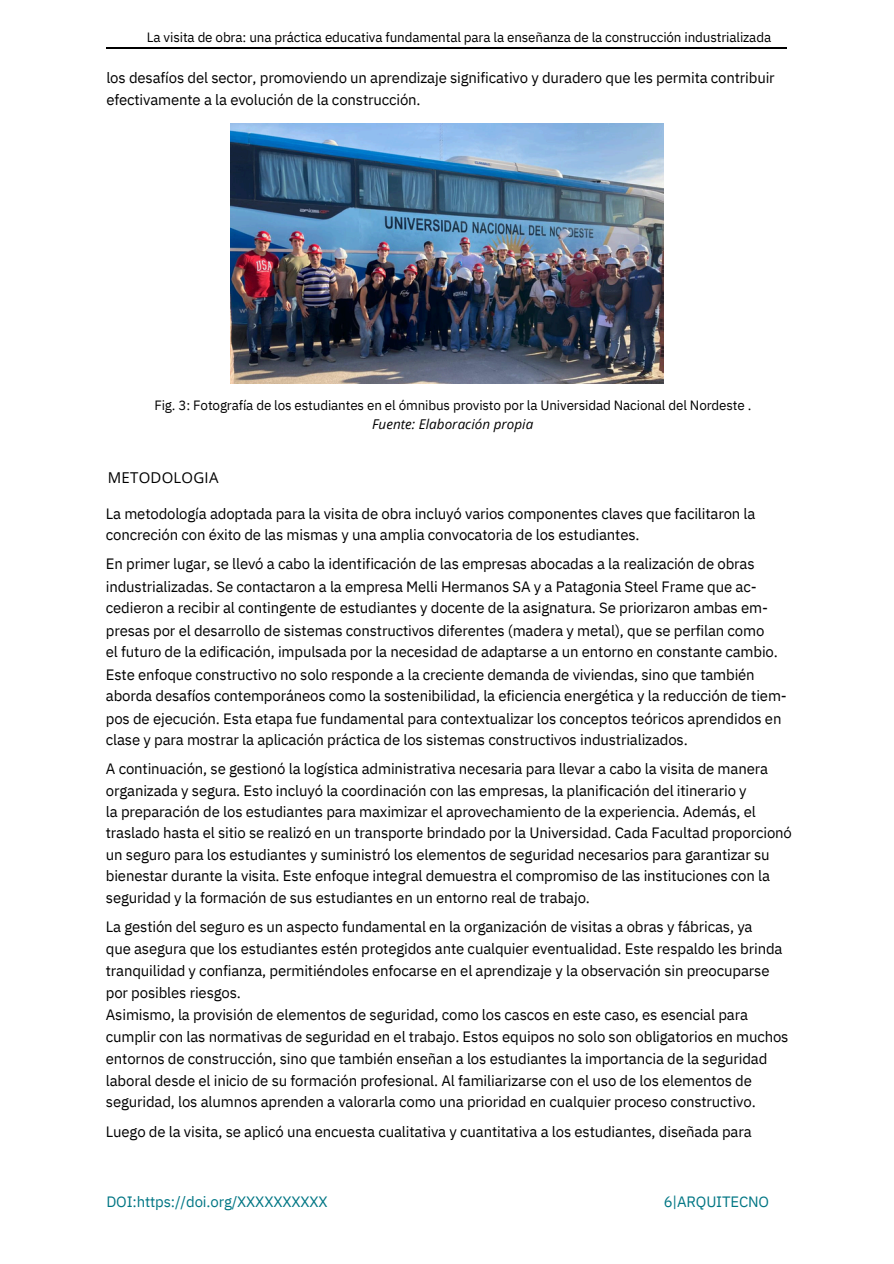
<style>
.page{position:relative;width:894px;height:1264px;background:#fff}
.page>*{position:absolute;margin:0;border:0;box-sizing:border-box;transform-origin:0 0}
.t1{font:15px/21.3px "IBM Plex Sans";letter-spacing:-.01em;color:#000}
.t2{font:15px "IBM Plex Sans";letter-spacing:-.01em;color:#007684}
.t3{font:15px "Open Sans";letter-spacing:.015em;color:#000}
.t4{font:13.5px "IBM Plex Sans";letter-spacing:-.01em;color:#000}
.t5{font:italic 13.5px "Open Sans";letter-spacing:.005em;color:#000}
</style>
<div class="page">
<hr style="left:106px;top:48px;width:681px;height:1px;background:#000">
<img style="left:230px;top:124px;width:432px;height:259px">
<p class="t4" style="left:147px;top:28px;width:625px">La visita de obra: una práctica educativa fundamental para la enseñanza de la construcción industrializada</p>
<p class="t1" style="left:106px;top:67px;width:669px">los desafíos del sector, promoviendo un aprendizaje significativo y duradero que les permita contribuir efectivamente a la evolución de la construcción.</p>
<p class="t4" style="left:154px;top:396px;width:598px">Fig. 3: Fotografía de los estudiantes en el ómnibus provisto por la Universidad Nacional del Nordeste .</p>
<p class="t5" style="left:372px;top:414px;width:162px">Fuente: Elaboración propia</p>
<p class="t3" style="left:108px;top:467px;width:112px">METODOLOGIA</p>
<p class="t1" style="left:106px;top:502px;width:651px">La metodología adoptada para la visita de obra incluyó varios componentes claves que facilitaron la concreción con éxito de las mismas y una amplia convocatoria de los estudiantes.</p>
<h1 class="t1" style="left:106px;top:553px;width:650px">En primer lugar, se llevó a cabo la identificación de las empresas abocadas a la realización de obras</h1>
<p class="t1" style="left:106px;top:575px;width:652px">industrializadas. Se contactaron a la empresa Melli Hermanos SA y a Patagonia Steel Frame que ac-</p>
<p class="t1" style="left:106px;top:597px;width:663px">cedieron a recibir al contingente de estudiantes y docente de la asignatura. Se priorizaron ambas em-</p>
<p class="t1" style="left:106px;top:619px;width:660px">presas por el desarrollo de sistemas constructivos diferentes (madera y metal), que se perfilan como</p>
<p class="t1" style="left:106px;top:641px;width:673px">el futuro de la edificación, impulsada por la necesidad de adaptarse a un entorno en constante cambio.</p>
<p class="t1" style="left:106px;top:663px;width:650px">Este enfoque constructivo no solo responde a la creciente demanda de viviendas, sino que también</p>
<p class="t1" style="left:106px;top:684px;width:682px">aborda desafíos contemporáneos como la sostenibilidad, la eficiencia energética y la reducción de tiem-</p>
<p class="t1" style="left:106px;top:707px;width:677px">pos de ejecución. Esta etapa fue fundamental para contextualizar los conceptos teóricos aprendidos en</p>
<p class="t1" style="left:106px;top:728px;width:583px">clase y para mostrar la aplicación práctica de los sistemas constructivos industrializados.</p>
<p class="t1" style="left:106px;top:758px;width:687px">A continuación, se gestionó la logística administrativa necesaria para llevar a cabo la visita de manera organizada y segura. Esto incluyó la coordinación con las empresas, la planificación del itinerario y<br>la preparación de los estudiantes para maximizar el aprovechamiento de la experiencia. Además, el traslado hasta el sitio se realizó en un transporte brindado por la Universidad. Cada Facultad proporcionó un seguro para los estudiantes y suministró los elementos de seguridad necesarios para garantizar su bienestar durante la visita. Este enfoque integral demuestra el compromiso de las instituciones con la seguridad y la formación de sus estudiantes en un entorno real de trabajo.</p>
<p class="t1" style="left:106px;top:915px;width:648px">La gestión del seguro es un aspecto fundamental en la organización de visitas a obras y fábricas, ya</p>
<p class="t1" style="left:106px;top:938px;width:678px">que asegura que los estudiantes estén protegidos ante cualquier eventualidad. Este respaldo les brinda</p>
<p class="t1" style="left:106px;top:959px;width:665px">tranquilidad y confianza, permitiéndoles enfocarse en el aprendizaje y la observación sin preocuparse</p>
<p class="t1" style="left:106px;top:981px;width:136px">por posibles riesgos.</p>
<p class="t1" style="left:106px;top:1003px;width:643px">Asimismo, la provisión de elementos de seguridad, como los cascos en este caso, es esencial para</p>
<p class="t1" style="left:106px;top:1025px;width:684px">cumplir con las normativas de seguridad en el trabajo. Estos equipos no solo son obligatorios en muchos</p>
<p class="t1" style="left:106px;top:1047px;width:663px">entornos de construcción, sino que también enseñan a los estudiantes la importancia de la seguridad</p>
<p class="t1" style="left:106px;top:1069px;width:647px">laboral desde el inicio de su formación profesional. Al familiarizarse con el uso de los elementos de</p>
<p class="t1" style="left:106px;top:1091px;width:651px">seguridad, los alumnos aprenden a valorarla como una prioridad en cualquier proceso constructivo.</p>
<p class="t1" style="left:106px;top:1120px;width:647px">Luego de la visita, se aplicó una encuesta cualitativa y cuantitativa a los estudiantes, diseñada para</p>
<p class="t2" style="left:106px;top:1191px;width:222px">DOI:https://doi.org/XXXXXXXXXX</p>
<p class="t2" style="left:663px;top:1191px;width:107px">6|ARQUITECNO</p>
</div>
